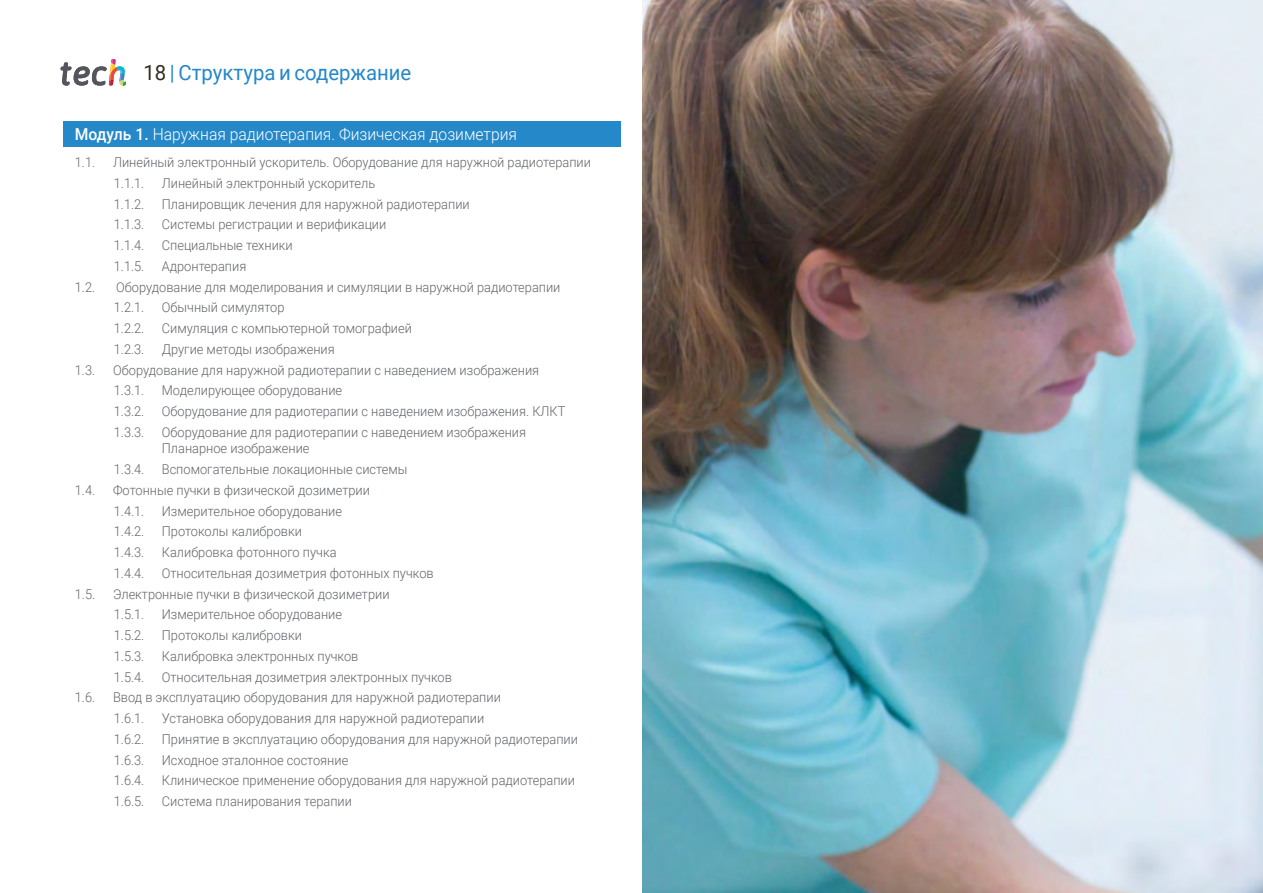
<style>
.page{position:relative;width:1263px;height:893px;background:#fff}
.page>*{position:absolute;margin:0;border:0;box-sizing:border-box;transform-origin:0 0}
.t1{font:21px "Roboto";color:#2488c9}
.t2{font:300 16.5px "Roboto";color:#fff;scale:.95 1}
.t3{font:300 13.5px/20.7px "Roboto";color:#61646a;scale:.95 1}
.s1{color:#312e20}
.s2{font-weight:500}
</style>
<div class="page">
<img style="left:642px;top:0;width:621px;height:893px">
<div style="left:64px;top:121px;width:557px;height:25px;background:#2488c9"></div>
<svg style="left:61px;top:59px;width:65px;height:27px"></svg>
<h1 class="t1" style="left:144px;top:57px;width:269px"><span class="s1">18</span> | Структура и содержание</h1>
<p class="t2" style="left:75px;top:123px;width:467px"><span class="s2">Модуль 1.</span> Наружная радиотерапия. Физическая дозиметрия</p>
<p class="t3" style="left:75px;top:151px;width:23px">1.1.</p>
<p class="t3" style="left:113px;top:151px;width:504px">Линейный электронный ускоритель. Оборудование для наружной радиотерапии<br>1.1.1.</p>
<p class="t3" style="left:162px;top:172px;width:226px">Линейный электронный ускоритель</p>
<p class="t3" style="left:114px;top:193px;width:34px">1.1.2.</p>
<p class="t3" style="left:162px;top:193px;width:326px">Планировщик лечения для наружной радиотерапии</p>
<p class="t3" style="left:114px;top:214px;width:34px">1.1.3.</p>
<p class="t3" style="left:162px;top:214px;width:238px">Системы регистрации и верификации</p>
<p class="t3" style="left:114px;top:234px;width:34px">1.1.4.</p>
<p class="t3" style="left:162px;top:234px;width:139px">Специальные техники</p>
<p class="t3" style="left:114px;top:255px;width:34px">1.1.5.</p>
<p class="t3" style="left:162px;top:255px;width:90px">Адронтерапия</p>
<p class="t3" style="left:75px;top:276px;width:23px">1.2.</p>
<p class="t3" style="left:114px;top:276px;width:472px">Оборудование для моделирования и симуляции в наружной радиотерапии<br>1.2.1.</p>
<p class="t3" style="left:162px;top:297px;width:131px">Обычный симулятор</p>
<p class="t3" style="left:114px;top:317px;width:34px">1.2.2.</p>
<p class="t3" style="left:162px;top:317px;width:265px">Симуляция с компьютерной томографией</p>
<p class="t3" style="left:114px;top:338px;width:34px">1.2.3.</p>
<p class="t3" style="left:162px;top:338px;width:183px">Другие методы изображения</p>
<p class="t3" style="left:75px;top:359px;width:23px">1.3.</p>
<p class="t3" style="left:113px;top:359px;width:450px">Оборудование для наружной радиотерапии с наведением изображения<br>1.3.1.</p>
<p class="t3" style="left:162px;top:380px;width:191px">Моделирующее оборудование</p>
<p class="t3" style="left:114px;top:400px;width:34px">1.3.2.</p>
<p class="t3" style="left:162px;top:400px;width:426px">Оборудование для радиотерапии с наведением изображения. КЛКТ</p>
<p class="t3" style="left:114px;top:421px;width:34px">1.3.3.</p>
<p class="t3" style="left:162px;top:423px;width:385px;line-height:16.5px">Оборудование для радиотерапии с наведением изображения<br>Планарное изображение</p>
<p class="t3" style="left:114px;top:458px;width:34px">1.3.4.</p>
<p class="t3" style="left:162px;top:458px;width:260px">Вспомогательные локационные системы</p>
<p class="t3" style="left:75px;top:479px;width:23px">1.4.</p>
<p class="t3" style="left:113px;top:479px;width:272px">Фотонные пучки в физической дозиметрии<br>1.4.1.</p>
<p class="t3" style="left:162px;top:500px;width:191px">Измерительное оборудование</p>
<p class="t3" style="left:114px;top:521px;width:34px">1.4.2.</p>
<p class="t3" style="left:162px;top:521px;width:149px">Протоколы калибровки</p>
<p class="t3" style="left:114px;top:541px;width:34px">1.4.3.</p>
<p class="t3" style="left:162px;top:541px;width:185px">Калибровка фотонного пучка</p>
<p class="t3" style="left:114px;top:562px;width:34px">1.4.4.</p>
<p class="t3" style="left:162px;top:562px;width:288px">Относительная дозиметрия фотонных пучков</p>
<p class="t3" style="left:75px;top:583px;width:23px">1.5.</p>
<p class="t3" style="left:113px;top:583px;width:292px">Электронные пучки в физической дозиметрии<br>1.5.1.</p>
<p class="t3" style="left:162px;top:604px;width:191px">Измерительное оборудование</p>
<p class="t3" style="left:114px;top:624px;width:34px">1.5.2.</p>
<p class="t3" style="left:162px;top:624px;width:149px">Протоколы калибровки</p>
<p class="t3" style="left:114px;top:645px;width:34px">1.5.3.</p>
<p class="t3" style="left:162px;top:645px;width:208px">Калибровка электронных пучков</p>
<p class="t3" style="left:114px;top:666px;width:34px">1.5.4.</p>
<p class="t3" style="left:162px;top:666px;width:307px">Относительная дозиметрия электронных пучков</p>
<p class="t3" style="left:75px;top:687px;width:23px">1.6.</p>
<p class="t3" style="left:113px;top:687px;width:410px">Ввод в эксплуатацию оборудования для наружной радиотерапии<br>1.6.1.</p>
<p class="t3" style="left:162px;top:707px;width:341px">Установка оборудования для наружной радиотерапии</p>
<p class="t3" style="left:114px;top:728px;width:34px">1.6.2.</p>
<p class="t3" style="left:162px;top:728px;width:439px">Принятие в эксплуатацию оборудования для наружной радиотерапии</p>
<p class="t3" style="left:114px;top:749px;width:34px">1.6.3.</p>
<p class="t3" style="left:162px;top:749px;width:198px">Исходное эталонное состояние</p>
<p class="t3" style="left:114px;top:770px;width:34px">1.6.4.</p>
<p class="t3" style="left:162px;top:770px;width:436px">Клиническое применение оборудования для наружной радиотерапии</p>
<p class="t3" style="left:114px;top:790px;width:34px">1.6.5.</p>
<p class="t3" style="left:162px;top:790px;width:202px">Система планирования терапии</p>
</div>
